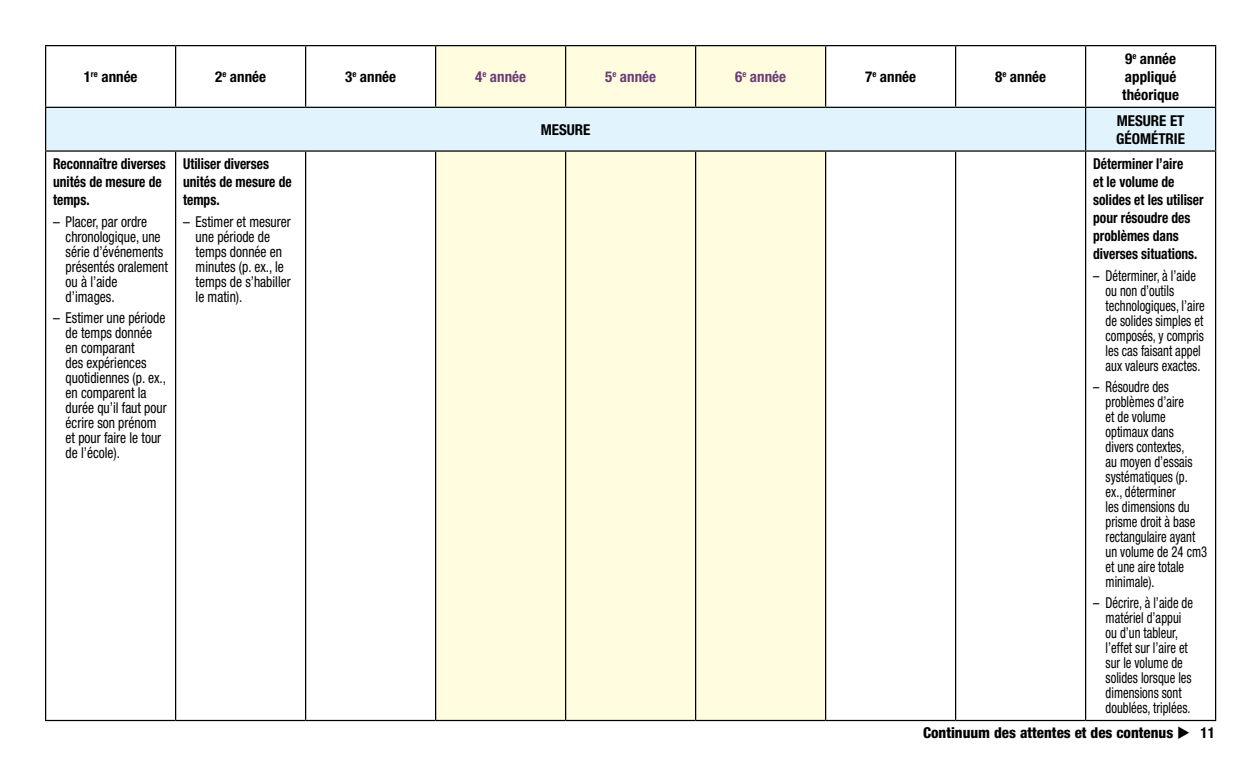
<style>
.page{position:relative;width:1260px;height:765px;background:#fff}
.page>*{position:absolute;margin:0;border:0;box-sizing:border-box;transform-origin:0 0}
.t1{font:condensed 15px/15px "Helvetica Neue LT Std";color:#000;scale:.84 1}
.t2{font:condensed 15px/15px "Helvetica Neue LT Std";color:#000;scale:.9 1}
.t3{font:700 condensed 15px/18px "Helvetica Neue LT Std";color:#000;scale:.9 1}
.t4{font:700 condensed 15px/18px "Helvetica Neue LT Std";color:#000}
.t5{font:800 condensed 15px "Helvetica Neue LT Std";color:#000}
.t6{font:700 condensed 15px "Helvetica Neue LT Std";color:#6b3c79}
.s1{font-weight:700}
</style>
<div class="page">
<div style="left:436px;top:46px;width:389px;height:674px;background:#fffcdf"></div>
<div style="left:46px;top:108px;width:1169px;height:42px;background:#e1f4fd"></div>
<hr style="left:45px;top:45px;width:131px;height:1px;background:#000">
<hr style="left:45px;top:46px;width:1px;height:61px;background:#000">
<hr style="left:176px;top:45px;width:130px;height:1px;background:#000">
<hr style="left:175px;top:46px;width:1px;height:61px;background:#000">
<hr style="left:306px;top:45px;width:130px;height:1px;background:#000">
<hr style="left:305px;top:46px;width:1px;height:61px;background:#000">
<hr style="left:436px;top:45px;width:130px;height:1px;background:#000">
<hr style="left:435px;top:46px;width:1px;height:61px;background:#000">
<hr style="left:566px;top:45px;width:130px;height:1px;background:#000">
<hr style="left:565px;top:46px;width:1px;height:61px;background:#000">
<hr style="left:696px;top:45px;width:130px;height:1px;background:#000">
<hr style="left:695px;top:46px;width:1px;height:61px;background:#000">
<hr style="left:826px;top:45px;width:130px;height:1px;background:#000">
<hr style="left:825px;top:46px;width:1px;height:61px;background:#000">
<hr style="left:956px;top:45px;width:130px;height:1px;background:#000">
<hr style="left:955px;top:46px;width:1px;height:61px;background:#000">
<hr style="left:1086px;top:45px;width:130px;height:1px;background:#000">
<hr style="left:1085px;top:46px;width:1px;height:61px;background:#000">
<hr style="left:1215px;top:46px;width:1px;height:61px;background:#000">
<hr style="left:45px;top:152px;width:1px;height:568px;background:#000">
<hr style="left:175px;top:152px;width:1px;height:568px;background:#000">
<hr style="left:305px;top:152px;width:1px;height:568px;background:#000">
<hr style="left:435px;top:152px;width:1px;height:568px;background:#000">
<hr style="left:565px;top:152px;width:1px;height:568px;background:#000">
<hr style="left:695px;top:152px;width:1px;height:568px;background:#000">
<hr style="left:825px;top:152px;width:1px;height:568px;background:#000">
<hr style="left:955px;top:152px;width:1px;height:568px;background:#000">
<hr style="left:1085px;top:152px;width:1px;height:568px;background:#000">
<hr style="left:1215px;top:152px;width:1px;height:568px;background:#000">
<hr style="left:45px;top:720px;width:131px;height:1px;background:#000">
<hr style="left:176px;top:720px;width:130px;height:1px;background:#000">
<hr style="left:306px;top:720px;width:130px;height:1px;background:#000">
<hr style="left:436px;top:720px;width:130px;height:1px;background:#000">
<hr style="left:566px;top:720px;width:130px;height:1px;background:#000">
<hr style="left:696px;top:720px;width:130px;height:1px;background:#000">
<hr style="left:826px;top:720px;width:130px;height:1px;background:#000">
<hr style="left:956px;top:720px;width:130px;height:1px;background:#000">
<hr style="left:1086px;top:720px;width:130px;height:1px;background:#000">
<hr style="left:45px;top:107px;width:131px;height:1px;background:#000">
<hr style="left:45px;top:108px;width:1px;height:42px;background:#000">
<hr style="left:176px;top:107px;width:130px;height:1px;background:#000">
<hr style="left:306px;top:107px;width:130px;height:1px;background:#000">
<hr style="left:436px;top:107px;width:130px;height:1px;background:#000">
<hr style="left:566px;top:107px;width:130px;height:1px;background:#000">
<hr style="left:696px;top:107px;width:130px;height:1px;background:#000">
<hr style="left:826px;top:107px;width:130px;height:1px;background:#000">
<hr style="left:956px;top:107px;width:130px;height:1px;background:#000">
<hr style="left:1086px;top:107px;width:130px;height:1px;background:#000">
<hr style="left:1085px;top:108px;width:1px;height:42px;background:#000">
<hr style="left:1215px;top:108px;width:1px;height:42px;background:#000">
<hr style="left:45px;top:150px;width:131px;height:2px;background:#000">
<hr style="left:176px;top:150px;width:130px;height:2px;background:#000">
<hr style="left:306px;top:150px;width:130px;height:2px;background:#000">
<hr style="left:436px;top:150px;width:130px;height:2px;background:#000">
<hr style="left:566px;top:150px;width:130px;height:2px;background:#000">
<hr style="left:696px;top:150px;width:130px;height:2px;background:#000">
<hr style="left:826px;top:150px;width:130px;height:2px;background:#000">
<hr style="left:956px;top:150px;width:130px;height:2px;background:#000">
<hr style="left:1086px;top:150px;width:130px;height:2px;background:#000">
<p class="t4" style="left:84px;top:67px;width:55px">1<sup>re</sup> année</p>
<p class="t4" style="left:215px;top:67px;width:52px">2<sup>e</sup> année</p>
<p class="t4" style="left:345px;top:67px;width:52px">3<sup>e</sup> année</p>
<p class="t6" style="left:475px;top:67px;width:52px">4<sup>e</sup> année</p>
<p class="t6" style="left:605px;top:67px;width:52px">5<sup>e</sup> année</p>
<p class="t6" style="left:735px;top:67px;width:52px">6<sup>e</sup> année</p>
<p class="t4" style="left:865px;top:67px;width:52px">7<sup>e</sup> année</p>
<p class="t4" style="left:995px;top:67px;width:52px">8<sup>e</sup> année</p>
<p class="t4" style="left:1122px;top:49px;width:58px">9<sup>e</sup> année appliqué théorique</p>
<p class="t3" style="left:53px;top:155px;width:127px">Reconnaître diverses unités de mesure de temps.</p>
<p class="t2" style="left:66px;top:214px;width:115px;text-indent:-13px">– Placer, par ordre chronologique, une série d’événements présentés oralement ou à l’aide d’images.</p>
<p class="t2" style="left:66px;top:310px;width:114px;text-indent:-13px">– Estimer une période de temps donnée en comparant<br>des expériences quotidiennes (p. ex., en comparent la durée qu’il faut pour écrire son prénom et pour faire le tour de l’école).</p>
<p class="t3" style="left:183px;top:155px;width:122px">Utiliser diverses unités de mesure de temps.</p>
<p class="t2" style="left:196px;top:214px;width:107px;text-indent:-13px">– Estimer et mesurer une période de temps donnée en minutes (p. ex., le temps de s’habiller le matin).</p>
<p class="t4" style="left:541px;top:120px;width:51px">MESURE</p>
<p class="t4" style="left:1116px;top:111px;width:70px">MESURE ET<br>GÉOMÉTRIE</p>
<p class="t3" style="left:1093px;top:155px;width:124px">Déterminer l’aire<br>et le volume de solides et les utiliser pour résoudre des problèmes dans diverses situations.</p>
<p class="t1" style="left:1106px;top:268px;width:119px;text-indent:-12px">– Déterminer, à l’aide ou non d’outils technologiques, l’aire de solides simples et composés, y compris les cas faisant appel aux valeurs exactes.</p>
<p class="t1" style="left:1106px;top:379px;width:122px;text-indent:-12px">– Résoudre des problèmes d’aire<br>et de volume optimaux dans<br>divers contextes,<br>au moyen d’essais systématiques (p. ex., déterminer<br>les dimensions du prisme droit à base rectangulaire ayant un volume de 24 cm3 et une aire totale minimale).</p>
<p class="t1" style="left:1106px;top:595px;width:106px;text-indent:-12px">– Décrire, à l’aide de matériel d’appui ou d’un tableur, l’effet sur l’aire et sur le volume de solides lorsque les dimensions sont doublées, triplées.</p>
<p class="t5" style="left:923px;top:724px;width:294px">Continuum des attentes et des contenus ◆ <span class="s1">11</span></p>
</div>
